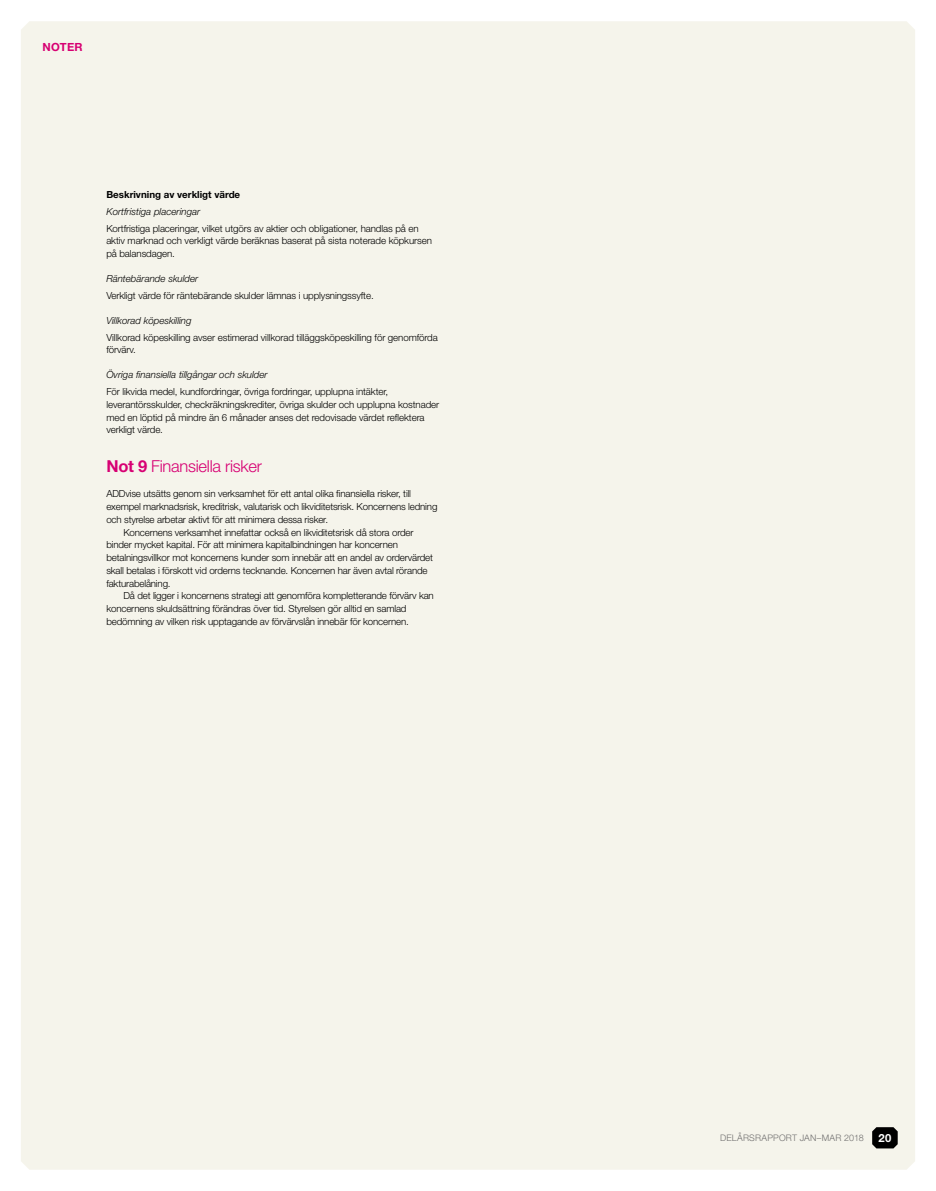
<style>
.page{position:relative;width:936px;height:1191px;background:#fff}
.page>*{position:absolute;margin:0;border:0;box-sizing:border-box;transform-origin:0 0}
.t1{font:300 16.5px "Helvetica Neue LT Std";letter-spacing:-.015em;color:#d70073}
.t2{font:700 11.25px "Helvetica Neue LT Std";letter-spacing:.02em;color:#d70072}
.t3{font:700 11.25px "Helvetica Neue LT Std";color:#fff}
.t4{font:300 9.75px/12.8px "Helvetica Neue LT Std";letter-spacing:-.015em;color:#000}
.t5{font:italic 300 9.75px "Helvetica Neue LT Std";color:#000}
.t6{font:700 9.75px "Helvetica Neue LT Std";color:#000}
.t7{font:300 9px "Helvetica Neue LT Std";letter-spacing:.02em;color:#706f6f}
.s1{font-weight:700}
</style>
<div class="page">
<div style="left:21px;top:21px;width:894px;height:1148px;background:#f5f4eb"></div>
<svg style="left:872px;top:1127px;width:25px;height:21px"></svg>
<p class="t2" style="left:43px;top:40px;width:42px">NOTER</p>
<p class="t6" style="left:106px;top:189px;width:135px">Beskrivning av verkligt värde</p>
<p class="t5" style="left:106px;top:205px;width:95px">Kortfristiga placeringar</p>
<p class="t4" style="left:106px;top:222px;width:327px">Kortfristiga placeringar, vilket utgörs av aktier och obligationer, handlas på en aktiv marknad och verkligt värde beräknas baserat på sista noterade köpkursen på balansdagen.</p>
<p class="t5" style="left:106px;top:273px;width:93px">Räntebärande skulder</p>
<p class="t4" style="left:106px;top:289px;width:269px">Verkligt värde för räntebärande skulder lämnas i upplysningssyfte.</p>
<p class="t5" style="left:106px;top:314px;width:87px">Villkorad köpeskilling</p>
<p class="t4" style="left:106px;top:331px;width:333px">Villkorad köpeskilling avser estimerad villkorad tilläggsköpeskilling för genomförda förvärv.</p>
<p class="t5" style="left:106px;top:369px;width:163px">Övriga finansiella tillgångar och skulder</p>
<p class="t4" style="left:106px;top:385px;width:334px">För likvida medel, kundfordringar, övriga fordringar, upplupna intäkter, leverantörsskulder, checkräkningskrediter, övriga skulder och upplupna kostnader med en löptid på mindre än 6 månader anses det redovisade värdet reflektera verkligt värde.</p>
<h1 class="t1" style="left:106px;top:456px;width:157px"><span class="s1">Not 9</span> Finansiella risker</h1>
<p class="t4" style="left:106px;top:487px;width:306px">ADDvise utsätts genom sin verksamhet för ett antal olika finansiella risker, till</p>
<p class="t4" style="left:106px;top:500px;width:332px">exempel marknadsrisk, kreditrisk, valutarisk och likviditetsrisk. Koncernens ledning</p>
<p class="t4" style="left:106px;top:513px;width:223px">och styrelse arbetar aktivt för att minimera dessa risker.</p>
<p class="t4" style="left:123px;top:525px;width:291px">Koncernens verksamhet innefattar också en likviditetsrisk då stora order</p>
<p class="t4" style="left:106px;top:538px;width:293px">binder mycket kapital. För att minimera kapitalbindningen har koncernen</p>
<p class="t4" style="left:106px;top:551px;width:328px">betalningsvillkor mot koncernens kunder som innebär att en andel av ordervärdet</p>
<p class="t4" style="left:106px;top:564px;width:323px">skall betalas i förskott vid orderns tecknande. Koncernen har även avtal rörande</p>
<p class="t4" style="left:106px;top:576px;width:66px">fakturabelåning.</p>
<p class="t4" style="left:123px;top:589px;width:312px">Då det ligger i koncernens strategi att genomföra kompletterande förvärv kan</p>
<p class="t4" style="left:106px;top:602px;width:301px">koncernens skuldsättning förändras över tid. Styrelsen gör alltid en samlad</p>
<p class="t4" style="left:106px;top:615px;width:304px">bedömning av vilken risk upptagande av förvärvslån innebär för koncernen.</p>
<p class="t7" style="left:720px;top:1132px;width:145px">DELÅRSRAPPORT JAN–MAR 2018</p>
<p class="t3" style="left:878px;top:1130px;width:14px">20</p>
</div>
